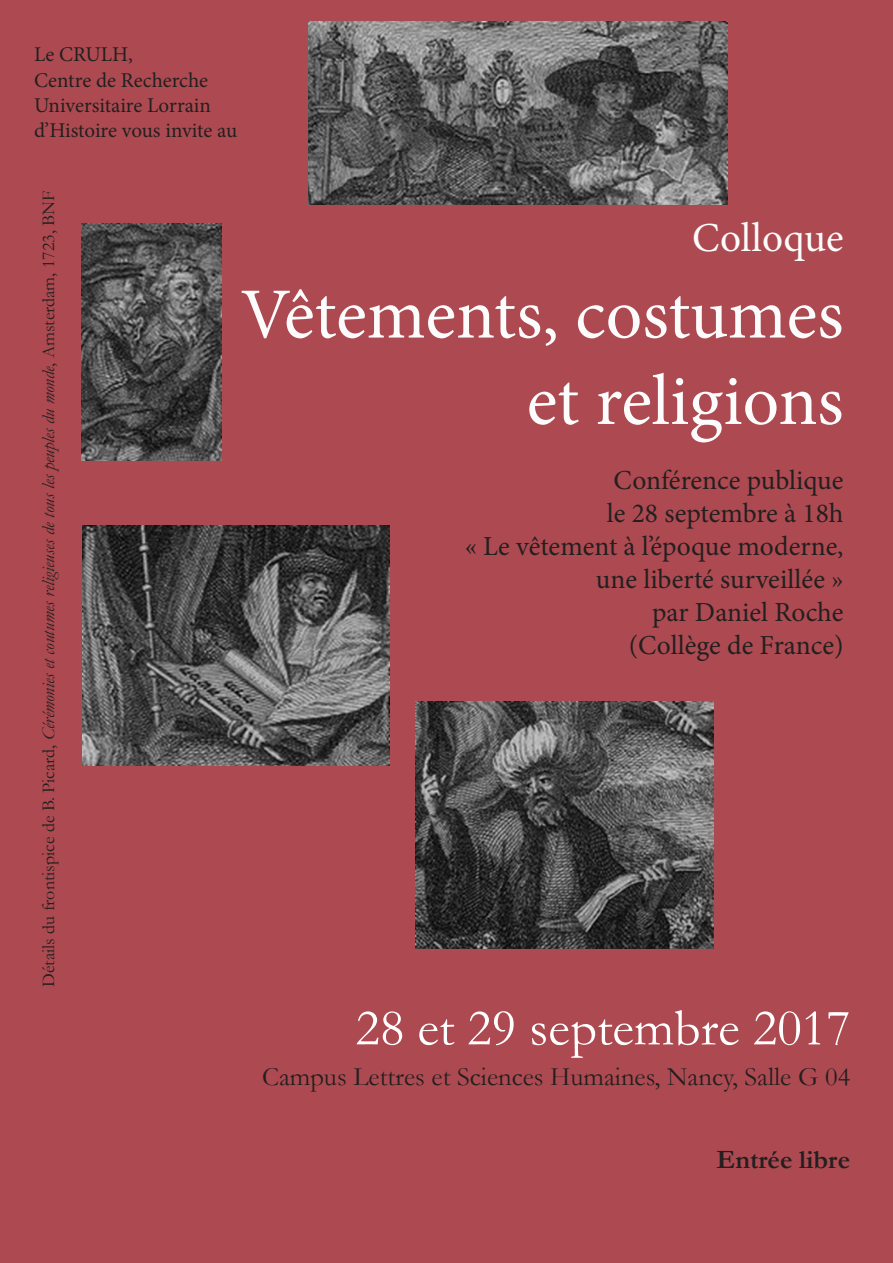
<style>
.page{position:relative;width:893px;height:1263px;background:#ad4a51}
.page>*{position:absolute;margin:0;border:0;box-sizing:border-box;transform-origin:0 0}
.t1{font:72px/86.4px "Minion Pro";color:#fcfcfc;text-align:right}
.t2{font:52.05px "Garamond";color:#fff}
.t3{font:41.25px "Minion Pro";color:#fcfcfc}
.t4{font:27.45px "Minion Pro";color:#231f20}
.t5{font:26.7px "Garamond";color:#231f20}
.t6{font:700 26.7px "Garamond";color:#231f20}
.t7{font:21px "Minion Pro";letter-spacing:-.005em;color:#231f20}
.t8{font:italic 18px "Garamond";color:#231f20}
.s1{font-style:normal}
</style>
<div class="page">
<img style="left:308px;top:21px;width:419px;height:183px">
<img style="left:82px;top:223px;width:139px;height:238px">
<img style="left:83px;top:525px;width:306px;height:241px">
<img style="left:416px;top:701px;width:298px;height:247px">
<p class="t7" style="left:34px;top:41px;width:101px">Le CRULH,</p>
<p class="t7" style="left:34px;top:66px;width:176px">Centre de Recherche</p>
<p class="t7" style="left:34px;top:91px;width:178px">Universitaire Lorrain</p>
<p class="t7" style="left:34px;top:116px;width:205px">d’Histoire vous invite au</p>
<p class="t8" style="left:36px;top:987px;width:797px;rotate:-90deg"><span class="s1">Détails du frontispice de B. Picard,</span> Cérémonies et coutumes religieuses de tous les peuples du monde<span class="s1">, Amsterdam, 1723, BNF</span></p>
<p class="t3" style="left:692px;top:210px;width:153px">Colloque</p>
<p class="t1" style="left:240px;top:272px;width:605px">Vêtements, costumes et religions</p>
<p class="t4" style="left:614px;top:462px;width:231px">Conférence publique</p>
<p class="t4" style="left:607px;top:495px;width:238px">le 28 septembre à 18h</p>
<p class="t4" style="left:465px;top:528px;width:380px">« Le vêtement à l’époque moderne,</p>
<p class="t4" style="left:596px;top:561px;width:249px">une liberté surveillée »</p>
<p class="t4" style="left:652px;top:594px;width:193px">par Daniel Roche</p>
<p class="t4" style="left:629px;top:627px;width:216px">(Collège de France)</p>
<p class="t2" style="left:355px;top:993px;width:497px">28 et 29 septembre 2017</p>
<p class="t5" style="left:262px;top:1059px;width:590px">Campus Lettres et Sciences Humaines, Nancy, Salle G 04</p>
<p class="t6" style="left:716px;top:1141px;width:135px">Entrée libre</p>
</div>
